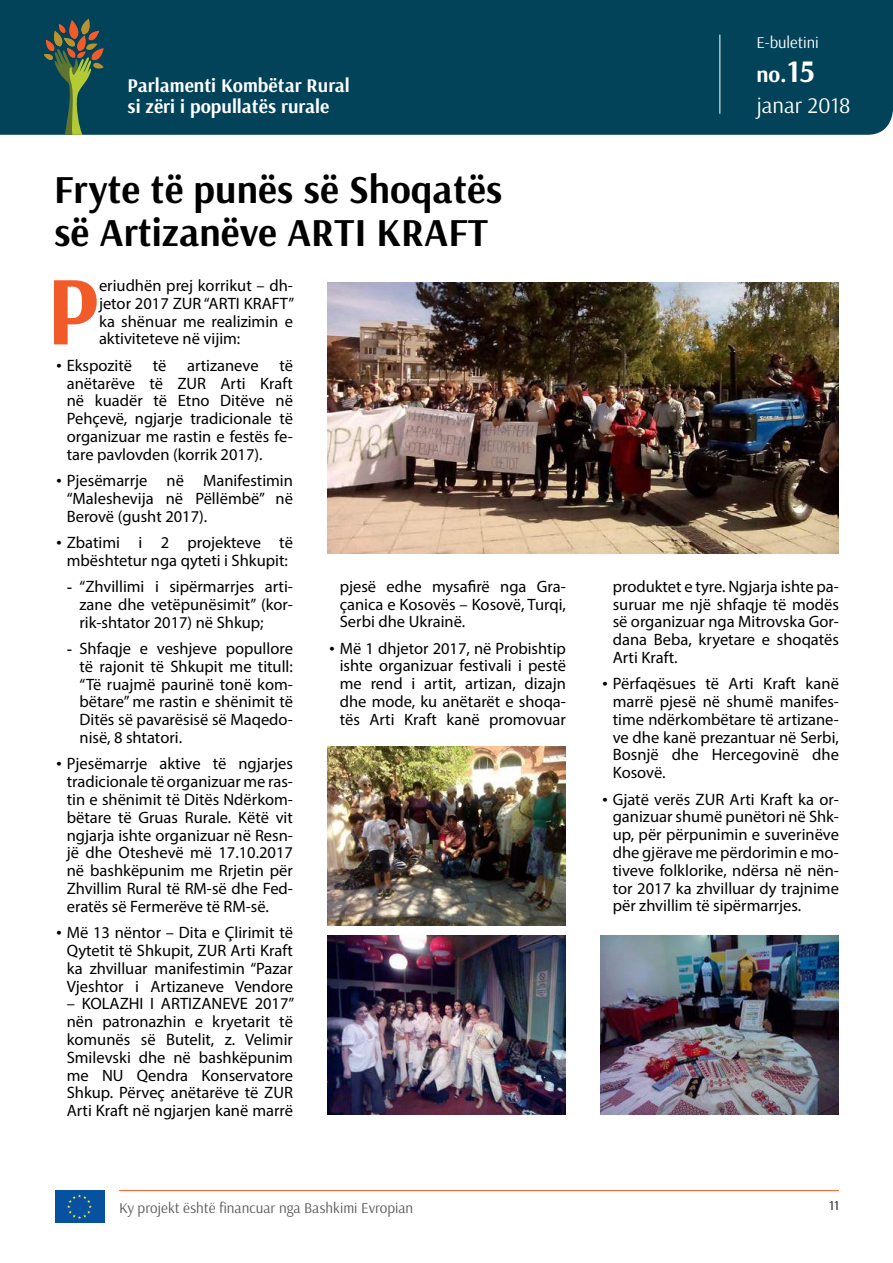
<style>
.page{position:relative;width:893px;height:1263px;background:#fff}
.page>*{position:absolute;margin:0;border:0;box-sizing:border-box;transform-origin:0 0}
.t1{font:700 98.7px "Arsenal";color:#f15a29}
.t2{font:700 39.75px/42.9px "Arsenal";color:#000}
.t3{font:22.5px "Arsenal";color:#fff}
.t4{font:700 22.5px "Arsenal";color:#fff}
.t5{font:700 19.5px/21px "Arsenal";color:#fff}
.t6{font:16.5px/17.9px "Myriad Pro";color:#000;text-align:justify}
.t7{font:16.5px "Arsenal";color:#fff}
.t8{font:15px "Arsenal";color:#58595b}
.t9{font:13.5px "Arsenal";color:#000}
.s1{font-family:"Courier New"}
.s2{font-family:"Times New Roman"}
.s3{font-size:31.5px}
</style>
<div class="page">
<svg style="left:104px;top:1190px;width:1px;height:33px"></svg>
<div style="left:55px;top:1190px;width:49px;height:33px;background:#0651a0"></div>
<svg style="left:67px;top:1194px;width:25px;height:25px"></svg>
<hr style="left:119px;top:1190px;width:720px;height:1px;background:#f15a29">
<div style="left:0;top:0;width:893px;height:135px;background:#024359"></div>
<svg style="left:44px;top:19px;width:60px;height:116px;background:#365a4c"></svg>
<hr style="left:719px;top:35px;width:1px;height:79px;background:#fff">
<img style="left:600px;top:935px;width:239px;height:179px">
<img style="left:327px;top:282px;width:512px;height:271px">
<img style="left:328px;top:935px;width:238px;height:179px">
<img style="left:327px;top:746px;width:238px;height:179px">
<p class="t5" style="left:128px;top:75px;width:224px">Parlamenti Kombëtar Rural si zëri i popullatës rurale</p>
<h2 class="t2" style="left:54px;top:169px;width:450px">Fryte të punës së Shoqatës së Artizanëve ARTI KRAFT</h2>
<h1 class="t1" style="left:46px;top:250px;width:54px">P</h1>
<p class="t6" style="left:99px;top:276px;width:197px">eriudhën prej korrikut – dh&shy;jetor 2017 ZUR “ARTI KRAFT” ka shënuar me realizimin e aktiviteteve në vijim:</p>
<p class="t6" style="left:54px;top:356px;width:80px"><span class="s1">•</span> Ekspozitë</p>
<p class="t6" style="left:153px;top:356px;width:15px">të</p>
<p class="t6" style="left:187px;top:356px;width:73px">artizaneve</p>
<p class="t6" style="left:67px;top:356px;width:228px;text-indent:213px">të anëtarëve të ZUR Arti Kraft në kuadër të Etno Ditëve në Pehçevë, ngjarje tradicionale të organizuar me rastin e festës fe&shy;tare pavlovden (korrik 2017).</p>
<p class="t6" style="left:67px;top:471px;width:228px;text-indent:-13px"><span class="s1">•</span> Pjesëmarrje në Manifestimin “Maleshevija në Pëllëmbë” në Berovë (gusht 2017).</p>
<p class="t6" style="left:54px;top:533px;width:240px;text-align:center"><span class="s1">•</span> Zbatimi i 2 projekteve të mbështetur nga qyteti i Shkupit:</p>
<p class="t6" style="left:80px;top:577px;width:215px;text-indent:-13px"><span class="s2">-</span> “Zhvillimi i sipërmarrjes arti&shy;zane dhe vetëpunësimit” (kor&shy;rik-shtator 2017) në Shkup;</p>
<p class="t6" style="left:80px;top:639px;width:215px;text-indent:-13px"><span class="s2">-</span> Shfaqje e veshjeve popullore të rajonit të Shkupit me titull: “Të ruajmë paurinë tonë kom&shy;bëtare” me rastin e shënimit të Ditës së pavarësisë së Maqedo&shy;nisë, 8 shtatori.</p>
<p class="t6" style="left:67px;top:755px;width:228px;text-indent:-13px"><span class="s1">•</span> Pjesëmarrje aktive të ngjarjes tradicionale të organizuar me ras&shy;tin e shënimit të Ditës Ndërkom&shy;bëtare të Gruas Rurale. Këtë vit ngjarja ishte organizuar në Resn&shy;jë dhe Oteshevë më 17.10.2017 në bashkëpunim me Rrjetin për Zhvillim Rural të RM-së dhe Fed&shy;eratës së Fermerëve të RM-së.</p>
<p class="t6" style="left:67px;top:923px;width:228px;text-indent:-13px"><span class="s1">•</span> Më 13 nëntor – Dita e Çlirimit të Qytetit të Shkupit, ZUR Arti Kraft ka zhvilluar manifestimin “Pazar Vjeshtor i Artizaneve Vendore</p>
<p class="t6" style="left:67px;top:995px;width:229px">– KOLAZHI I ARTIZANEVE 2017” nën patronazhin e kryetarit të komunës së Butelit, z. Velimir Smilevski dhe në bashkëpunim me NU Qendra Konservatore Shkup. Përveç anëtarëve të ZUR Arti Kraft në ngjarjen kanë marrë</p>
<p class="t6" style="left:340px;top:577px;width:228px">pjesë edhe mysafirë nga Gra&shy;çanica e Kosovës – Kosovë, Turqi, Serbi dhe Ukrainë.</p>
<p class="t6" style="left:340px;top:639px;width:228px;text-indent:-13px"><span class="s1">•</span> Më 1 dhjetor 2017, në Probishtip ishte organizuar festivali i pestë me rend i artit, artizan, dizajn dhe mode, ku anëtarët e shoqa&shy;tës Arti Kraft kanë promovuar</p>
<p class="t8" style="left:119px;top:1198px;width:295px">Ky projekt është financuar nga Bashkimi Evropian</p>
<p class="t7" style="left:756px;top:33px;width:64px">Е-buletini</p>
<h3 class="t4" style="left:756px;top:61px;width:60px">no.<span class="s3">15</span></h3>
<h3 class="t3" style="left:756px;top:92px;width:95px">janar 2018</h3>
<p class="t6" style="left:613px;top:577px;width:228px">produktet e tyre. Ngjarja ishte pa&shy;suruar me një shfaqje të modës së organizuar nga Mitrovska Gor&shy;dana Beba, kryetare e shoqatës Arti Kraft.</p>
<p class="t6" style="left:613px;top:674px;width:228px;text-indent:-13px"><span class="s1">•</span> Përfaqësues të Arti Kraft kanë marrë pjesë në shumë manifes&shy;time ndërkombëtare të artizane&shy;ve dhe kanë prezantuar në Serbi, Bosnjë dhe Hercegovinë dhe Kosovë.</p>
<p class="t6" style="left:613px;top:790px;width:228px;text-indent:-13px"><span class="s1">•</span> Gjatë verës ZUR Arti Kraft ka or&shy;ganizuar shumë punëtori në Shk&shy;up, për përpunimin e suverinëve dhe gjërave me përdorimin e mo&shy;tiveve folklorike, ndërsa në nën&shy;tor 2017 ka zhvilluar dy trajnime për zhvillim të sipërmarrjes.</p>
<p class="t9" style="left:829px;top:1197px;width:11px">11</p>
</div>
